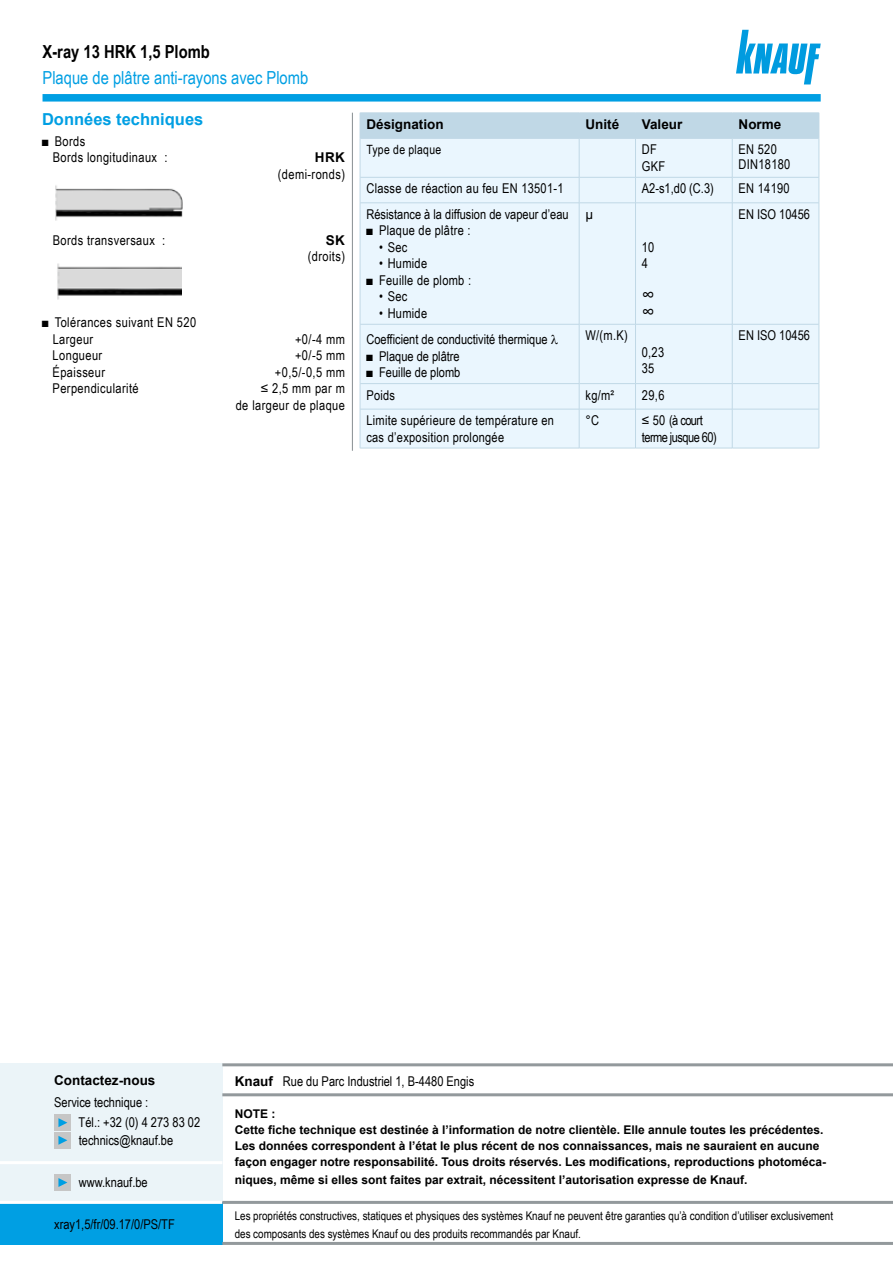
<style>
.page{position:relative;width:893px;height:1263px;background:#fff}
.page>*{position:absolute;margin:0;border:0;box-sizing:border-box;transform-origin:0 0}
.t1{font:18px "Arial Narrow";color:#009fe3}
.t2{font:700 18px "Arial Narrow";color:#000}
.t3{font:18px/16.5px "Arial Narrow";color:#000}
.t4{font:700 16.5px "Arial";color:#009fe3}
.t5{font:13.5px/16.5px "Arial Narrow";letter-spacing:.02em;color:#000}
.t6{font:13.5px/20.1px "Arial Narrow";color:#000}
.t7{font:700 13.5px "Arial";color:#000}
.t8{font:13.5px/16.5px "Arial Narrow";letter-spacing:-.04em;color:#000}
.t9{font:12.75px "Arial Narrow";letter-spacing:.02em;color:#000}
.t10{font:700 12px/16px "Arial";color:#000}
.t11{font:12px/18px "Arial Narrow";color:#000}
.s1{font-family:"Arial";font-weight:700}
</style>
<div class="page">
<div style="left:0;top:1063px;width:222px;height:139px;background:#ebf4f8"></div>
<div style="left:0;top:1202px;width:222px;height:43px;background:#009fe3"></div>
<hr style="left:0;top:1161px;width:222px;height:3px;background:#fff">
<hr style="left:0;top:1201px;width:222px;height:3px;background:#fff">
<hr style="left:222px;top:1063px;width:671px;height:3px;background:#93999c">
<hr style="left:222px;top:1093px;width:671px;height:3px;background:#93999c">
<hr style="left:222px;top:1201px;width:671px;height:3px;background:#93999c">
<hr style="left:222px;top:1242px;width:671px;height:3px;background:#93999c">
<div style="left:54px;top:1114px;width:16px;height:16px;background:#c6c6c6"></div>
<div style="left:54px;top:1132px;width:16px;height:16px;background:#c6c6c6"></div>
<div style="left:54px;top:1174px;width:16px;height:16px;background:#c6c6c6"></div>
<svg style="left:58px;top:1118px;width:9px;height:9px"></svg>
<svg style="left:58px;top:1136px;width:9px;height:9px"></svg>
<svg style="left:58px;top:1178px;width:9px;height:9px"></svg>
<div style="left:361px;top:139px;width:458px;height:309px;background:#eaf6fe"></div>
<hr style="left:360px;top:138px;width:1px;height:39px;background:#c0d8e6">
<hr style="left:579px;top:138px;width:1px;height:39px;background:#c0d8e6">
<hr style="left:635px;top:138px;width:1px;height:39px;background:#c0d8e6">
<hr style="left:732px;top:138px;width:1px;height:39px;background:#c0d8e6">
<hr style="left:819px;top:138px;width:1px;height:39px;background:#c0d8e6">
<hr style="left:360px;top:177px;width:219px;height:1px;background:#c0d8e6">
<svg style="left:360px;top:178px;width:1px;height:25px"></svg>
<hr style="left:579px;top:177px;width:56px;height:1px;background:#c0d8e6">
<svg style="left:579px;top:178px;width:1px;height:25px"></svg>
<hr style="left:636px;top:177px;width:96px;height:1px;background:#c0d8e6">
<svg style="left:635px;top:177px;width:1px;height:26px"></svg>
<hr style="left:732px;top:177px;width:87px;height:1px;background:#c0d8e6">
<svg style="left:732px;top:178px;width:1px;height:25px"></svg>
<svg style="left:819px;top:177px;width:1px;height:26px"></svg>
<hr style="left:360px;top:203px;width:219px;height:1px;background:#c0d8e6">
<hr style="left:360px;top:203px;width:1px;height:121px;background:#c0d8e6">
<hr style="left:579px;top:203px;width:56px;height:1px;background:#c0d8e6">
<hr style="left:579px;top:203px;width:1px;height:121px;background:#c0d8e6">
<hr style="left:636px;top:203px;width:96px;height:1px;background:#c0d8e6">
<hr style="left:635px;top:203px;width:1px;height:121px;background:#c0d8e6">
<hr style="left:732px;top:203px;width:87px;height:1px;background:#c0d8e6">
<hr style="left:732px;top:203px;width:1px;height:121px;background:#c0d8e6">
<hr style="left:819px;top:203px;width:1px;height:121px;background:#c0d8e6">
<hr style="left:360px;top:324px;width:219px;height:1px;background:#c0d8e6">
<hr style="left:360px;top:324px;width:1px;height:60px;background:#c0d8e6">
<hr style="left:579px;top:324px;width:56px;height:1px;background:#c0d8e6">
<hr style="left:579px;top:324px;width:1px;height:60px;background:#c0d8e6">
<hr style="left:636px;top:324px;width:96px;height:1px;background:#c0d8e6">
<hr style="left:635px;top:324px;width:1px;height:60px;background:#c0d8e6">
<hr style="left:732px;top:324px;width:87px;height:1px;background:#c0d8e6">
<hr style="left:732px;top:324px;width:1px;height:60px;background:#c0d8e6">
<hr style="left:819px;top:324px;width:1px;height:60px;background:#c0d8e6">
<hr style="left:360px;top:383px;width:219px;height:1px;background:#c0d8e6">
<svg style="left:360px;top:384px;width:1px;height:25px"></svg>
<hr style="left:579px;top:383px;width:56px;height:1px;background:#c0d8e6">
<svg style="left:579px;top:384px;width:1px;height:25px"></svg>
<hr style="left:636px;top:383px;width:96px;height:1px;background:#c0d8e6">
<svg style="left:635px;top:384px;width:1px;height:25px"></svg>
<hr style="left:732px;top:383px;width:87px;height:1px;background:#c0d8e6">
<svg style="left:732px;top:384px;width:1px;height:25px"></svg>
<svg style="left:819px;top:384px;width:1px;height:25px"></svg>
<hr style="left:360px;top:409px;width:219px;height:1px;background:#c0d8e6">
<hr style="left:360px;top:409px;width:1px;height:39px;background:#c0d8e6">
<hr style="left:579px;top:409px;width:56px;height:1px;background:#c0d8e6">
<hr style="left:579px;top:409px;width:1px;height:39px;background:#c0d8e6">
<hr style="left:636px;top:409px;width:96px;height:1px;background:#c0d8e6">
<hr style="left:635px;top:409px;width:1px;height:39px;background:#c0d8e6">
<hr style="left:732px;top:409px;width:87px;height:1px;background:#c0d8e6">
<hr style="left:732px;top:409px;width:1px;height:39px;background:#c0d8e6">
<hr style="left:819px;top:409px;width:1px;height:39px;background:#c0d8e6">
<hr style="left:360px;top:448px;width:219px;height:1px;background:#c0d8e6">
<hr style="left:579px;top:448px;width:56px;height:1px;background:#c0d8e6">
<hr style="left:636px;top:448px;width:96px;height:1px;background:#c0d8e6">
<hr style="left:732px;top:448px;width:87px;height:1px;background:#c0d8e6">
<div style="left:360px;top:113px;width:460px;height:25px;background:#c0d8e6"></div>
<hr style="left:360px;top:138px;width:219px;height:1px;background:#c0d8e6">
<hr style="left:579px;top:138px;width:56px;height:1px;background:#c0d8e6">
<hr style="left:636px;top:138px;width:96px;height:1px;background:#c0d8e6">
<hr style="left:732px;top:138px;width:87px;height:1px;background:#c0d8e6">
<hr style="left:352px;top:113px;width:1px;height:338px;background:#93999c">
<div style="left:43px;top:94px;width:778px;height:8px;background:#009fe3"></div>
<img style="left:55px;top:185px;width:128px;height:36px">
<img style="left:57px;top:263px;width:124px;height:37px">
<svg style="left:736px;top:30px;width:85px;height:54px"></svg>
<svg style="left:551px;top:335px;width:7px;height:9px"></svg>
<h1 class="t2" style="left:43px;top:38px;width:169px">X-ray 13 HRK 1,5 Plomb</h1>
<h1 class="t1" style="left:43px;top:64px;width:267px">Plaque de plâtre anti-rayons avec Plomb</h1>
<p class="t4" style="left:42px;top:108px;width:163px">Données techniques</p>
<p class="t5" style="left:53px;top:132px;width:116px;text-indent:-11px">■ Bords<br>Bords longitudinaux :</p>
<p class="t7" style="left:315px;top:148px;width:32px">HRK</p>
<p class="t5" style="left:278px;top:165px;width:69px">(demi-ronds)</p>
<p class="t5" style="left:53px;top:231px;width:114px">Bords transversaux :</p>
<p class="t7" style="left:326px;top:231px;width:21px">SK</p>
<p class="t5" style="left:308px;top:247px;width:39px">(droits)</p>
<p class="t5" style="left:53px;top:313px;width:145px;text-indent:-11px">■ Tolérances suivant EN 520<br>Largeur</p>
<p class="t5" style="left:295px;top:330px;width:51px">+0/-4 mm</p>
<p class="t5" style="left:53px;top:346px;width:51px">Longueur</p>
<p class="t5" style="left:295px;top:346px;width:51px">+0/-5 mm</p>
<p class="t5" style="left:53px;top:363px;width:54px">Épaisseur</p>
<p class="t5" style="left:275px;top:363px;width:71px">+0,5/-0,5 mm</p>
<p class="t5" style="left:53px;top:379px;width:88px">Perpendicularité</p>
<p class="t5" style="left:236px;top:379px;width:111px;text-align:right">≤ 2,5 mm par m<br>de largeur de plaque</p>
<p class="t7" style="left:366px;top:115px;width:79px">Désignation</p>
<p class="t7" style="left:585px;top:115px;width:35px">Unité</p>
<p class="t7" style="left:642px;top:115px;width:42px">Valeur</p>
<p class="t7" style="left:739px;top:115px;width:44px">Norme</p>
<p class="t9" style="left:366px;top:140px;width:76px">Type de plaque</p>
<p class="t5" style="left:642px;top:141px;width:25px">DF<br>GKF</p>
<p class="t5" style="left:739px;top:142px;width:53px;line-height:15px">EN 520<br>DIN18180</p>
<p class="t5" style="left:366px;top:180px;width:199px">Classe de réaction au feu EN 13501-1</p>
<p class="t5" style="left:642px;top:180px;width:73px">A2-s1,d0 (C.3)</p>
<p class="t5" style="left:739px;top:180px;width:53px">EN 14190</p>
<p class="t6" style="left:366px;top:204px;width:204px">Résistance à la diffusion de vapeur d’eau</p>
<p class="t5" style="left:366px;top:222px;width:106px">■ Plaque de plâtre :</p>
<p class="t5" style="left:379px;top:238px;width:30px">• Sec</p>
<p class="t5" style="left:379px;top:255px;width:49px">• Humide</p>
<p class="t5" style="left:366px;top:271px;width:106px">■ Feuille de plomb :</p>
<p class="t5" style="left:379px;top:288px;width:30px">• Sec</p>
<p class="t5" style="left:379px;top:304px;width:49px">• Humide</p>
<p class="t6" style="left:739px;top:204px;width:73px">EN ISO 10456</p>
<p class="t5" style="left:586px;top:205px;width:9px">µ</p>
<p class="t5" style="left:642px;top:238px;width:14px">10<br>4</p>
<h1 class="t3" style="left:642px;top:286px;width:14px">∞ ∞</h1>
<p class="t6" style="left:366px;top:329px;width:183px">Coefficient de conductivité thermique</p>
<p class="t6" style="left:366px;top:345px;width:95px">■ Plaque de plâtre</p>
<p class="t6" style="left:366px;top:362px;width:95px">■ Feuille de plomb</p>
<p class="t5" style="left:585px;top:327px;width:44px">W/(m.K)</p>
<p class="t5" style="left:642px;top:343px;width:24px">0,23<br>35</p>
<p class="t5" style="left:366px;top:386px;width:30px">Poids</p>
<p class="t5" style="left:585px;top:386px;width:30px">kg/m²</p>
<p class="t5" style="left:642px;top:386px;width:24px">29,6</p>
<p class="t5" style="left:366px;top:412px;width:189px">Limite supérieure de température en cas d’exposition prolongée</p>
<p class="t5" style="left:585px;top:412px;width:15px">°C</p>
<p class="t8" style="left:642px;top:412px;width:76px">≤ 50 (à court terme jusque 60)</p>
<p class="t6" style="left:739px;top:325px;width:73px">EN ISO 10456</p>
<p class="t7" style="left:54px;top:1071px;width:103px">Contactez-nous</p>
<p class="t6" style="left:79px;top:1092px;width:123px;text-indent:-24px">Service technique :<br>Tél.: +32 (0) 4 273 83 02</p>
<p class="t6" style="left:79px;top:1130px;width:96px">technics@knauf.be</p>
<p class="t6" style="left:79px;top:1171px;width:70px">www.knauf.be</p>
<p class="t6" style="left:54px;top:1213px;width:122px">xray1,5/fr/09.17/0/PS/TF</p>
<p class="t6" style="left:235px;top:1070px;width:241px"><span class="s1">Knauf</span> Rue du Parc Industriel 1, B-4480 Engis</p>
<p class="t10" style="left:235px;top:1106px;width:593px">NOTE :<br>Cette fiche technique est destinée à l’information de notre clientèle. Elle annule toutes les précédentes.<br>Les données correspondent à l’état le plus récent de nos connaissances, mais ne sauraient en aucune façon engager notre responsabilité. Tous droits réservés. Les modifications, reproductions photoméca-</p>
<p class="t10" style="left:235px;top:1172px;width:514px">niques, même si elles sont faites par extrait, nécessitent l’autorisation expresse de Knauf.</p>
<p class="t11" style="left:235px;top:1206px;width:600px">Les propriétés constructives, statiques et physiques des systèmes Knauf ne peuvent être garanties qu’à condition d’utiliser exclusivement des composants des systèmes Knauf ou des produits recommandés par Knauf.</p>
</div>
